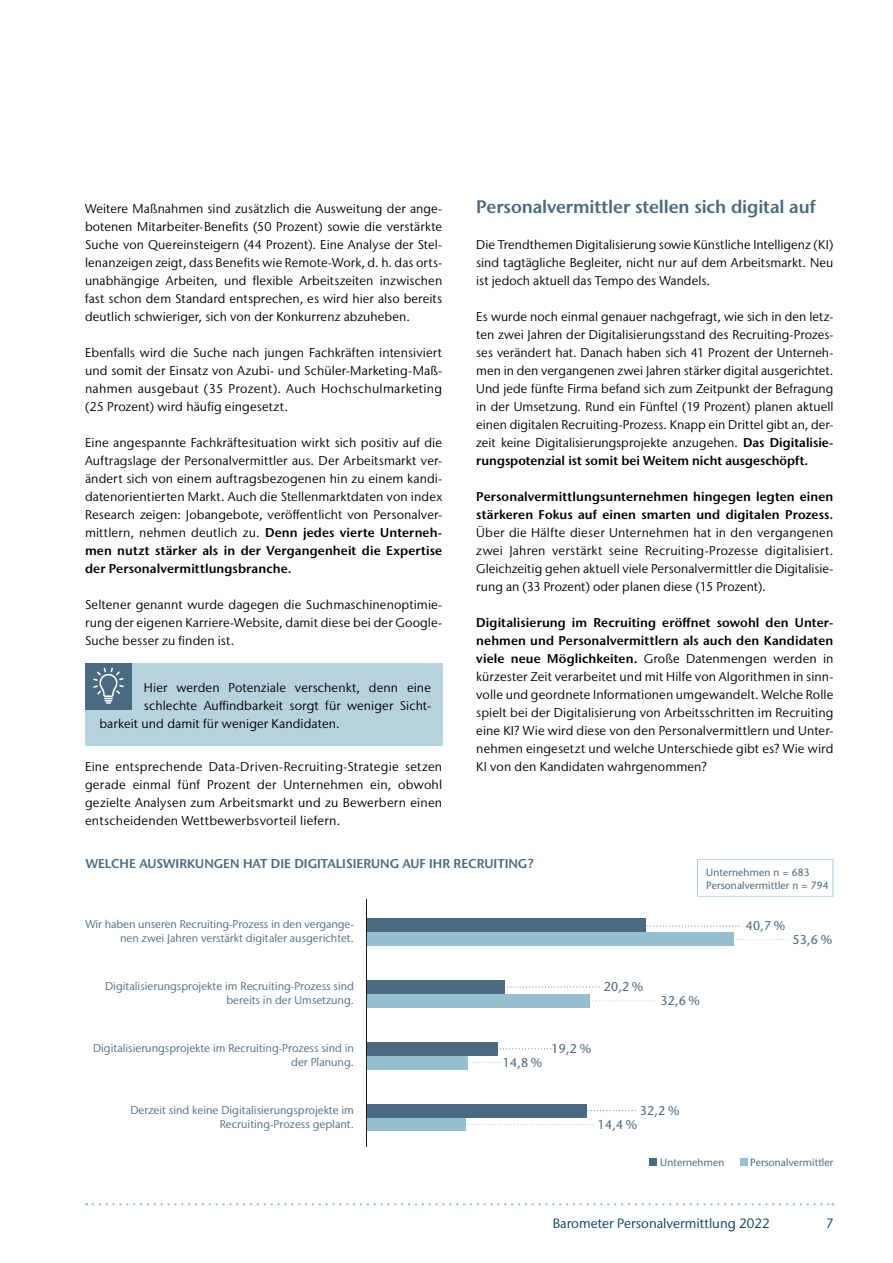
<style>
.page{position:relative;width:893px;height:1263px;background:#fff}
.page>*{position:absolute;margin:0;border:0;box-sizing:border-box;transform-origin:0 0}
.t1{font:600 18px "Stone Sans IIITC Pro";letter-spacing:-.005em;color:#496a80}
.t2{font:13.5px "Stone Sans IIITC Std";color:#003c5f}
.t3{font:12.75px/18px "Stone Sans IIITC Std";letter-spacing:.005em;color:#000;text-align:justify}
.t4{font:600 12.75px/18px "Stone Sans IIITC Pro";letter-spacing:.005em;color:#000}
.t5{font:600 12.75px "Stone Sans IIITC Pro";color:#4a6a81}
.t6{font:12.75px "Stone Sans";color:#4a6a81}
.t7{font:11.25px/13.5px "Stone Sans IIITC Std";color:#4a6a81;text-align:right}
.t8{font:10.5px/12.6px "Stone Sans";color:#4a6a81}
.s1{font-family:"Stone Sans IIITC Pro";font-weight:600}
</style>
<div class="page">
<svg style="left:93px;top:1203px;width:740px;height:2px"></svg>
<svg style="left:697px;top:859px;width:136px;height:37px"></svg>
<svg style="left:733px;top:939px;width:55px;height:1px"></svg>
<svg style="left:645px;top:925px;width:95px;height:2px"></svg>
<div style="left:649px;top:1158px;width:8px;height:8px;background:#4a6a81"></div>
<div style="left:740px;top:1158px;width:7px;height:8px;background:#94c0d0"></div>
<svg style="left:592px;top:1000px;width:64px;height:2px"></svg>
<svg style="left:507px;top:986px;width:93px;height:2px"></svg>
<svg style="left:469px;top:1062px;width:33px;height:1px"></svg>
<svg style="left:500px;top:1048px;width:52px;height:1px"></svg>
<svg style="left:465px;top:1124px;width:129px;height:1px"></svg>
<svg style="left:587px;top:1110px;width:49px;height:1px"></svg>
<div style="left:367px;top:932px;width:366px;height:14px;background:#94c0d0"></div>
<div style="left:367px;top:994px;width:223px;height:14px;background:#94c0d0"></div>
<div style="left:367px;top:1056px;width:101px;height:13px;background:#94c0d0"></div>
<div style="left:367px;top:1117px;width:98px;height:14px;background:#94c0d0"></div>
<div style="left:367px;top:918px;width:278px;height:14px;background:#4a6a81"></div>
<div style="left:367px;top:980px;width:138px;height:14px;background:#4a6a81"></div>
<div style="left:367px;top:1042px;width:131px;height:14px;background:#4a6a81"></div>
<div style="left:367px;top:1104px;width:220px;height:13px;background:#4a6a81"></div>
<hr style="left:366px;top:900px;width:1px;height:246px;background:#191917">
<svg style="left:85px;top:663px;width:358px;height:83px;background:#b0cbd8"></svg>
<p class="t3" style="left:85px;top:200px;width:359px">Weitere Maßnahmen sind zusätzlich die Ausweitung der ange&shy;botenen Mitarbeiter-Benefits (50 Prozent) sowie die verstärkte Suche von Quereinsteigern (44 Prozent). Eine Analyse der Stel&shy;lenanzeigen zeigt, dass Benefits wie Remote-Work, d. h. das orts&shy;unabhängige Arbeiten, und flexible Arbeitszeiten inzwischen fast schon dem Standard entsprechen, es wird hier also bereits deutlich schwieriger, sich von der Konkurrenz abzuheben.</p>
<p class="t3" style="left:85px;top:344px;width:359px">Ebenfalls wird die Suche nach jungen Fachkräften intensiviert und somit der Einsatz von Azubi- und Schüler-Marketing-Maß&shy;nahmen ausgebaut (35 Prozent). Auch Hochschulmarketing (25 Prozent) wird häufig eingesetzt.</p>
<p class="t3" style="left:85px;top:434px;width:359px">Eine angespannte Fachkräftesituation wirkt sich positiv auf die Auftragslage der Personalvermittler aus. Der Arbeitsmarkt ver&shy;ändert sich von einem auftragsbezogenen hin zu einem kandi&shy;datenorientierten Markt. Auch die Stellenmarktdaten von index Research zeigen: Jobangebote, veröffentlicht von Personalver&shy;mittlern, nehmen deutlich zu. <span class="s1">Denn jedes vierte Unterneh-</span></p>
<p class="t4" style="left:85px;top:541px;width:359px">men nutzt stärker als in der Vergangenheit die Expertise der Personalvermittlungsbranche.</p>
<p class="t3" style="left:85px;top:596px;width:359px">Seltener genannt wurde dagegen die Suchmaschinenoptimie&shy;rung der eigenen Karriere-Website, damit diese bei der Google-Suche besser zu finden ist.</p>
<p class="t3" style="left:144px;top:679px;width:289px">Hier werden Potenziale verschenkt, denn eine</p>
<p class="t3" style="left:144px;top:697px;width:289px">schlechte Auffindbarkeit sorgt für weniger Sicht-</p>
<p class="t3" style="left:99px;top:715px;width:242px">barkeit und damit für weniger Kandidaten.</p>
<p class="t3" style="left:85px;top:758px;width:359px">Eine entsprechende Data-Driven-Recruiting-Strategie setzen gerade einmal fünf Prozent der Unternehmen ein, obwohl gezielte Analysen zum Arbeitsmarkt und zu Bewerbern einen entscheidenden Wettbewerbsvorteil liefern.</p>
<h1 class="t1" style="left:476px;top:195px;width:341px">Personalvermittler stellen sich digital auf</h1>
<p class="t3" style="left:476px;top:236px;width:359px">Die Trendthemen Digitalisierung sowie Künstliche Intelligenz (KI) sind tagtägliche Begleiter, nicht nur auf dem Arbeitsmarkt. Neu ist jedoch aktuell das Tempo des Wandels.</p>
<p class="t3" style="left:476px;top:308px;width:359px">Es wurde noch einmal genauer nachgefragt, wie sich in den letz&shy;ten zwei Jahren der Digitalisierungsstand des Recruiting-Prozes&shy;ses verändert hat. Danach haben sich 41 Prozent der Unterneh&shy;men in den vergangenen zwei Jahren stärker digital ausgerichtet.<br>Und jede fünfte Firma befand sich zum Zeitpunkt der Befragung in der Umsetzung. Rund ein Fünftel (19 Prozent) planen aktuell einen digitalen Recruiting-Prozess. Knapp ein Drittel gibt an, der&shy;zeit keine Digitalisierungsprojekte anzugehen. <span class="s1">Das Digitalisie-</span></p>
<p class="t4" style="left:476px;top:451px;width:334px">rungspotenzial ist somit bei Weitem nicht ausgeschöpft.</p>
<p class="t4" style="left:476px;top:487px;width:359px">Personalvermittlungsunternehmen hingegen legten einen stärkeren Fokus auf einen smarten und digitalen Prozess.</p>
<p class="t3" style="left:476px;top:524px;width:359px">Über die Hälfte dieser Unternehmen hat in den vergangenen zwei Jahren verstärkt seine Recruiting-Prozesse digitalisiert.<br>Gleichzeitig gehen aktuell viele Personalvermittler die Digitalisie&shy;rung an (33 Prozent) oder planen diese (15 Prozent).</p>
<p class="t4" style="left:476px;top:613px;width:359px">Digitalisierung im Recruiting eröffnet sowohl den Unter&shy;nehmen und Personalvermittlern als auch den Kandidaten</p>
<p class="t3" style="left:476px;top:650px;width:359px"><span class="s1">viele neue Möglichkeiten.</span> Große Datenmengen werden in kürzester Zeit verarbeitet und mit Hilfe von Algorithmen in sinn&shy;volle und geordnete Informationen umgewandelt. Welche Rolle spielt bei der Digitalisierung von Arbeitsschritten im Recruiting eine KI? Wie wird diese von den Personalvermittlern und Unter&shy;nehmen eingesetzt und welche Unterschiede gibt es? Wie wird KI von den Kandidaten wahrgenommen?</p>
<p class="t5" style="left:86px;top:856px;width:449px">WELCHE AUSWIRKUNGEN HAT DIE DIGITALISIERUNG AUF IHR RECRUITING?</p>
<p class="t8" style="left:706px;top:866px;width:124px">Unternehmen n = 683<br>Personalvermittler n = 794</p>
<p class="t7" style="left:85px;top:918px;width:270px">Wir haben unseren Recruiting-Prozess in den vergange&shy;nen zwei Jahren verstärkt digitaler ausgerichtet.</p>
<p class="t7" style="left:105px;top:979px;width:250px">Digitalisierungsprojekte im Recruiting-Prozess sind bereits in der Umsetzung.</p>
<p class="t7" style="left:93px;top:1041px;width:262px">Digitalisierungsprojekte im Recruiting-Prozess sind in der Planung.</p>
<p class="t7" style="left:130px;top:1103px;width:225px">Derzeit sind keine Digitalisierungsprojekte im<br>Recruiting-Prozess geplant.</p>
<p class="t6" style="left:604px;top:979px;width:41px">20,2 %</p>
<p class="t6" style="left:660px;top:993px;width:41px">32,6 %</p>
<p class="t6" style="left:746px;top:918px;width:41px">40,7 %</p>
<p class="t6" style="left:792px;top:932px;width:41px">53,6 %</p>
<p class="t6" style="left:503px;top:1055px;width:41px">14,8 %</p>
<p class="t6" style="left:552px;top:1041px;width:41px">19,2 %</p>
<p class="t6" style="left:640px;top:1103px;width:41px">32,2 %</p>
<p class="t6" style="left:598px;top:1117px;width:41px">14,4 %</p>
<p class="t8" style="left:660px;top:1156px;width:66px">Unternehmen</p>
<p class="t8" style="left:750px;top:1156px;width:85px">Personalvermittler</p>
<p class="t2" style="left:553px;top:1215px;width:218px">Barometer Personalvermittlung 2022</p>
<p class="t2" style="left:826px;top:1215px;width:9px">7</p>
</div>
